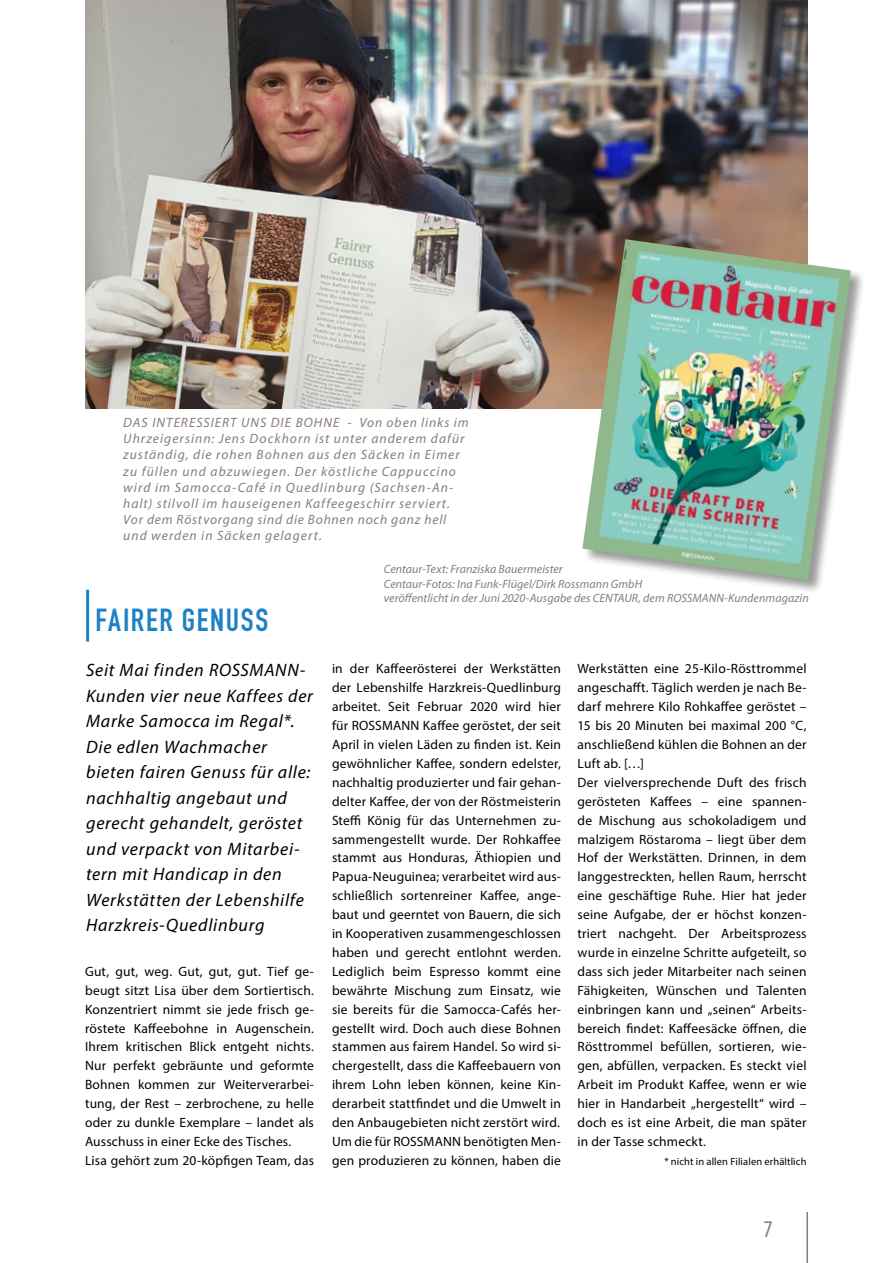
<style>
.page{position:relative;width:893px;height:1263px;background:#fff}
.page>*{position:absolute;margin:0;border:0;box-sizing:border-box;transform-origin:0 0}
.t1{font:700 31.5px "DIN Condensed";letter-spacing:.055em;color:#1d81c4}
.t2{font:condensed 24px "Myriad Pro";color:#897c77}
.t3{font:italic 18px/25.5px "Myriad Pro";letter-spacing:.04em;color:#000}
.t4{font:13.5px/18.9px "Myriad Pro";letter-spacing:.015em;color:#000}
.t5{font:italic 13.5px/16.2px "Myriad Pro";letter-spacing:.075em;color:#897c77}
.t6{font:italic 12px/14.4px "Myriad Pro";letter-spacing:.005em;color:#897c77}
.t7{font:10.5px "Myriad Pro";letter-spacing:.01em;color:#000}
</style>
<div class="page">
<hr style="left:806px;top:1212px;width:2px;height:51px;background:#897c77">
<img style="left:85px;top:0;width:723px;height:409px">
<hr style="left:86px;top:590px;width:3px;height:51px;background:#1d81c4">
<div style="left:583px;top:240px;width:282px;height:354px;background:#000;opacity:.4"></div>
<img style="left:582px;top:239px;width:269px;height:341px">
<p class="t5" style="left:123px;top:414px;width:347px">DAS INTERESSIERT UNS DIE BOHNE - Von oben links im Uhrzeigersinn: Jens Dockhorn ist unter anderem dafür zuständig, die rohen Bohnen aus den Säcken in Eimer zu füllen und abzuwiegen. Der köstliche Cappuccino wird im Samocca-Café in Quedlinburg (Sachsen-An&shy;halt) stilvoll im hauseigenen Kaffeegeschirr serviert.<br>Vor dem Röstvorgang sind die Bohnen noch ganz hell und werden in Säcken gelagert.</p>
<p class="t6" style="left:384px;top:562px;width:427px">Centaur-Text: Franziska Bauermeister<br>Centaur-Fotos: Ina Funk-Flügel/Dirk Rossmann GmbH<br>veröffentlicht in der Juni 2020-Ausgabe des CENTAUR, dem ROSSMANN-Kundenmagazin</p>
<h1 class="t1" style="left:95px;top:599px;width:174px">FAIRER GENUSS</h1>
<p class="t3" style="left:86px;top:657px;width:228px">Seit Mai finden ROSSMANN-<br>Kunden vier neue Kaffees der<br>Marke Samocca im Regal*.<br>Die edlen Wachmacher bieten fairen Genuss für alle: nachhaltig angebaut und gerecht gehandelt, geröstet und verpackt von Mitarbei&shy;tern mit Handicap in den<br>Werkstätten der Lebenshilfe<br>Harzkreis-Quedlinburg</p>
<p class="t4" style="left:85px;top:962px;width:230px">Gut, gut, weg. Gut, gut, gut. Tief ge&shy;beugt sitzt Lisa über dem Sortiertisch.<br>Konzentriert nimmt sie jede frisch ge&shy;röstete Kaffeebohne in Augenschein.<br>Ihrem kritischen Blick entgeht nichts.<br>Nur perfekt gebräunte und geformte Bohnen kommen zur Weiterverarbei&shy;tung, der Rest – zerbrochene, zu helle oder zu dunkle Exemplare – landet als Ausschuss in einer Ecke des Tisches.<br>Lisa gehört zum 20-köpfigen Team, das</p>
<p class="t4" style="left:332px;top:659px;width:230px;text-align:justify">in der Kaffeerösterei der Werkstätten der Lebenshilfe Harzkreis-Quedlinburg arbeitet. Seit Februar 2020 wird hier für ROSSMANN Kaffee geröstet, der seit April in vielen Läden zu finden ist. Kein gewöhnlicher Kaffee, sondern edelster, nachhaltig produzierter und fair gehan&shy;delter Kaffee, der von der Röstmeisterin Steffi König für das Unternehmen zu&shy;sammengestellt wurde. Der Rohkaffee stammt aus Honduras, Äthiopien und Papua-Neuguinea; verarbeitet wird aus&shy;schließlich sortenreiner Kaffee, ange&shy;baut und geerntet von Bauern, die sich in Kooperativen zusammengeschlossen haben und gerecht entlohnt werden.<br>Lediglich beim Espresso kommt eine bewährte Mischung zum Einsatz, wie sie bereits für die Samocca-Cafés her&shy;gestellt wird. Doch auch diese Bohnen stammen aus fairem Handel. So wird si&shy;chergestellt, dass die Kaffeebauern von ihrem Lohn leben können, keine Kin&shy;derarbeit stattfindet und die Umwelt in den Anbaugebieten nicht zerstört wird.<br>Um die für ROSSMANN benötigten Men&shy;gen produzieren zu können, haben die</p>
<p class="t4" style="left:578px;top:659px;width:230px">Werkstätten eine 25-Kilo-Rösttrommel angeschafft. Täglich werden je nach Be&shy;darf mehrere Kilo Rohkaffee geröstet – 15 bis 20 Minuten bei maximal 200 °C, anschließend kühlen die Bohnen an der Luft ab. […]<br>Der vielversprechende Duft des frisch gerösteten Kaffees – eine spannen&shy;de Mischung aus schokoladigem und malzigem Röstaroma – liegt über dem Hof der Werkstätten. Drinnen, in dem langgestreckten, hellen Raum, herrscht eine geschäftige Ruhe. Hier hat jeder seine Aufgabe, der er höchst konzen&shy;triert nachgeht. Der Arbeitsprozess wurde in einzelne Schritte aufgeteilt, so dass sich jeder Mitarbeiter nach seinen Fähigkeiten, Wünschen und Talenten einbringen kann und „seinen“ Arbeits&shy;bereich findet: Kaffeesäcke öffnen, die Rösttrommel befüllen, sortieren, wie&shy;gen, abfüllen, verpacken. Es steckt viel Arbeit im Produkt Kaffee, wenn er wie hier in Handarbeit „hergestellt“ wird – doch es ist eine Arbeit, die man später in der Tasse schmeckt.</p>
<p class="t7" style="left:664px;top:1155px;width:144px">* nicht in allen Filialen erhältlich</p>
<h2 class="t2" style="left:763px;top:1215px;width:11px">7</h2>
</div>
